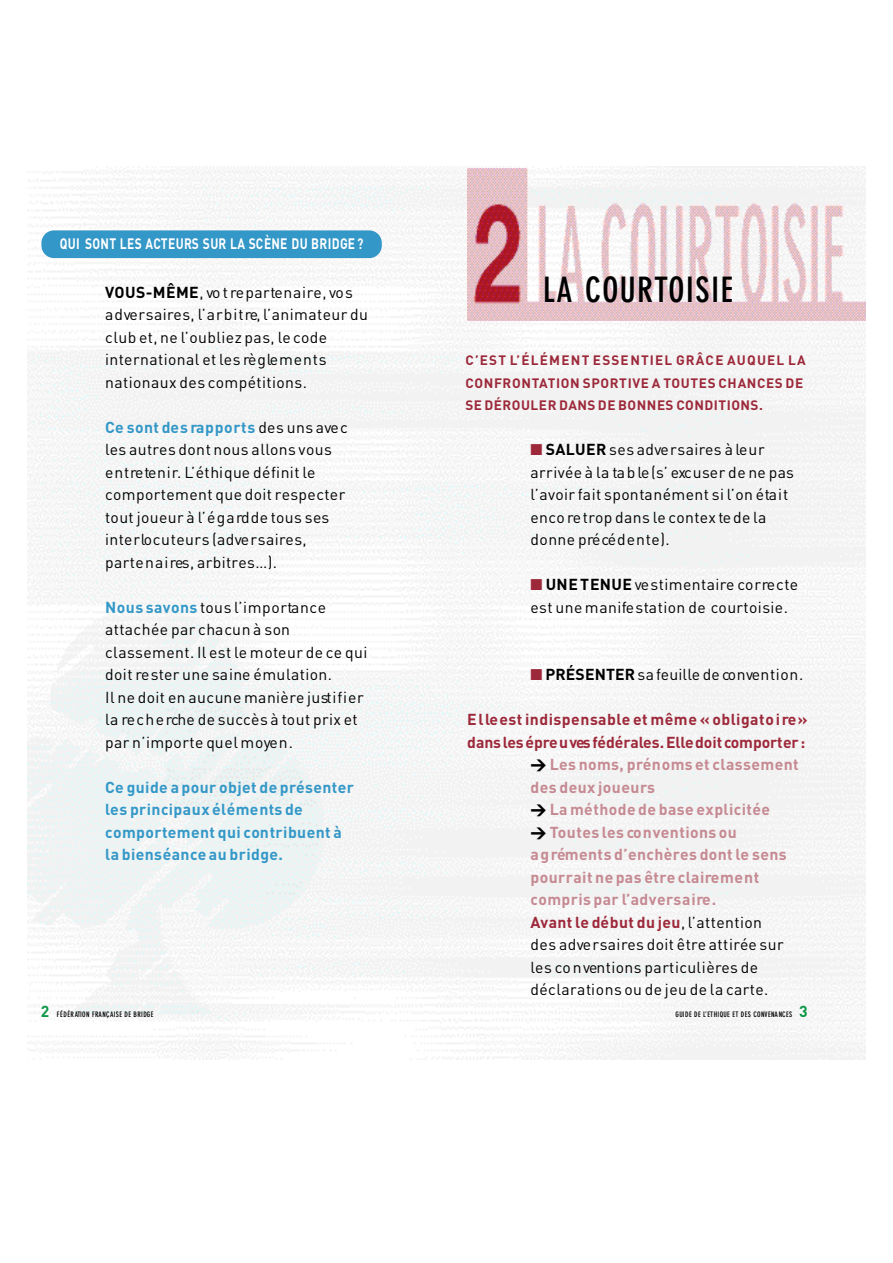
<style>
.page{position:relative;width:893px;height:1263px;background:#fff}
.page>*{position:absolute;margin:0;border:0;box-sizing:border-box;transform-origin:0 0}
.t1{font:700 condensed 34.5px "DIN Neuzeit Grotesk";letter-spacing:.04em;color:#000}
.t2{font:15.75px/22.5px "DIN";letter-spacing:.025em;color:#000}
.t3{font:700 15.75px/22.5px "DIN";letter-spacing:.025em;color:#c68992}
.t4{font:700 15.75px/22.5px "DIN";letter-spacing:.025em;color:#3397c7}
.t5{font:700 15.75px/22.4px "DIN";letter-spacing:.01em;color:#9d283a}
.t6{font:15.75px "DIN";color:#000}
.t7{font:700 15px "DIN";letter-spacing:.025em;color:#fff;scale:.8 1}
.t8{font:700 13.5px/22.5px "DIN";letter-spacing:.05em;color:#9d283a}
.t9{font:700 condensed 7.5px "DIN Neuzeit Grotesk";letter-spacing:.05em;color:#000}
.s1{font-weight:700}
.s2{font-weight:700;color:#3397c7}
.s3{color:#9d283a}
.s4{font-weight:900;color:#000}
.s5{font-weight:400;color:#000}
.s6{font-family:"DIN";font-stretch:normal;font-size:15.75px;color:#0c9846}
</style>
<div class="page">
<img style="left:27px;top:167px;width:838px;height:892px">
<img style="left:468px;top:168px;width:397px;height:152px">
<div style="left:41px;top:230px;width:341px;height:28px;background:#3397c7"></div>
<p class="t7" style="left:60px;top:237px;width:381px">QUI SONT LES ACTEURS SUR LA SCÈNE DU BRIDGE ?</p>
<p class="t2" style="left:105px;top:282px;width:264px"><span class="s1">VO U S - M Ê M E</span>, vo t reparte n a ire, vo s<br>a d ve rs a ires, l’ a r b i t re, l’a n im a teur du club et, ne l’oubliez pas, le co d e<br>in ternational et les rè g le m e n t s nationaux des co m p é t it io n s .</p>
<p class="t2" style="left:105px;top:417px;width:244px"><span class="s2">Ce sont des ra p p o r t s</span> des uns ave c les autres dont nous allons vo u s<br>e n t re te n ir. L’éthique définit le<br>co m p o r tement que doit re s p e c te r tout joueur à l’ é g a rdde tous ses<br>in te r lo c u te u rs (adve rs a ire s ,<br>p a r te n a i res, arbitre s … ).</p>
<p class="t2" style="left:105px;top:597px;width:264px"><span class="s2">Nous savo n s</span> tous l’im p o r ta n ce<br>a t tachée par chacun à son<br>c la ssement. Il est le moteur de ce qui doit re ster une saine émulation.<br>Il ne doit en aucune manière just if ie r la re c h e rche de succès à tout prix et par n’importe quel moye n .</p>
<p class="t4" style="left:105px;top:777px;width:250px">Ce guide a pour objet de pré s e n te r les principaux éléments de<br>co m p o r tement qui contribuent à la bienséance au bridge.</p>
<h1 class="t1" style="left:543px;top:276px;width:191px">LA COURTO IS IE</h1>
<p class="t8" style="left:465px;top:350px;width:342px">C’EST L’ÉLÉMENT ESSENTIEL GRÂCE AUQUEL LA<br>C O N F R O N TATION SPORTIVE A TOUTES CHANCES DE<br>SE DÉROULER DANS DE BONNES CONDITIONS.</p>
<p class="t2" style="left:530px;top:440px;width:265px"><span class="s3">■</span> <span class="s1">S A LU E R</span> ses adve rs a ires à le u r<br>a r r ivée à la ta b le(s’ excuser de ne pas l’a voir fait spontanément si l’on éta i t e n co retrop dans le co n tex tede la donne pré cé d e n te ).</p>
<p class="t2" style="left:530px;top:575px;width:269px"><span class="s3">■</span> <span class="s1">UNETENUE</span> ve st im e n ta ire co r re c te e st une manife station de co u r to is ie .</p>
<p class="t6" style="left:530px;top:668px;width:274px"><span class="s3">■</span> <span class="s1">P R É S E N T E R</span>sa fe u ille de co n ve n t io n .</p>
<p class="t5" style="left:467px;top:709px;width:342px">E l leestindispensable et même « obligato i re» dans les épre u ves fédéra les. Elledoit co m p o r ter :</p>
<p class="t3" style="left:530px;top:754px;width:269px"><span class="s4">&gt;</span> Les noms, prénoms et class e m e n t des deux joueurs<br><span class="s4">&gt;</span> La méthode de base ex p l ic it é e<br><span class="s4">&gt;</span> To u tes les co n ventions ou<br>a g réments d’enchères dontle sens p o u r rait ne pas être claire m e n t compris par l’a d ve rs a i re .<br><span class="s3">Avantle début du jeu</span><span class="s5">, l’a t te n t io n<br>des adve rs a ires doit être attirée sur les co n ventions particulières de<br>d é c la rations ou de jeu de la ca r te .</span></p>
<p class="t9" style="left:41px;top:1012px;width:114px"><span class="s6">2</span> F É D É R ATION FRANÇAISE DE BRIDGE</p>
<p class="t9" style="left:675px;top:1012px;width:134px">GUIDE DE L’ETHIQUE ET DES CONVENANCES <span class="s6">3</span></p>
</div>
